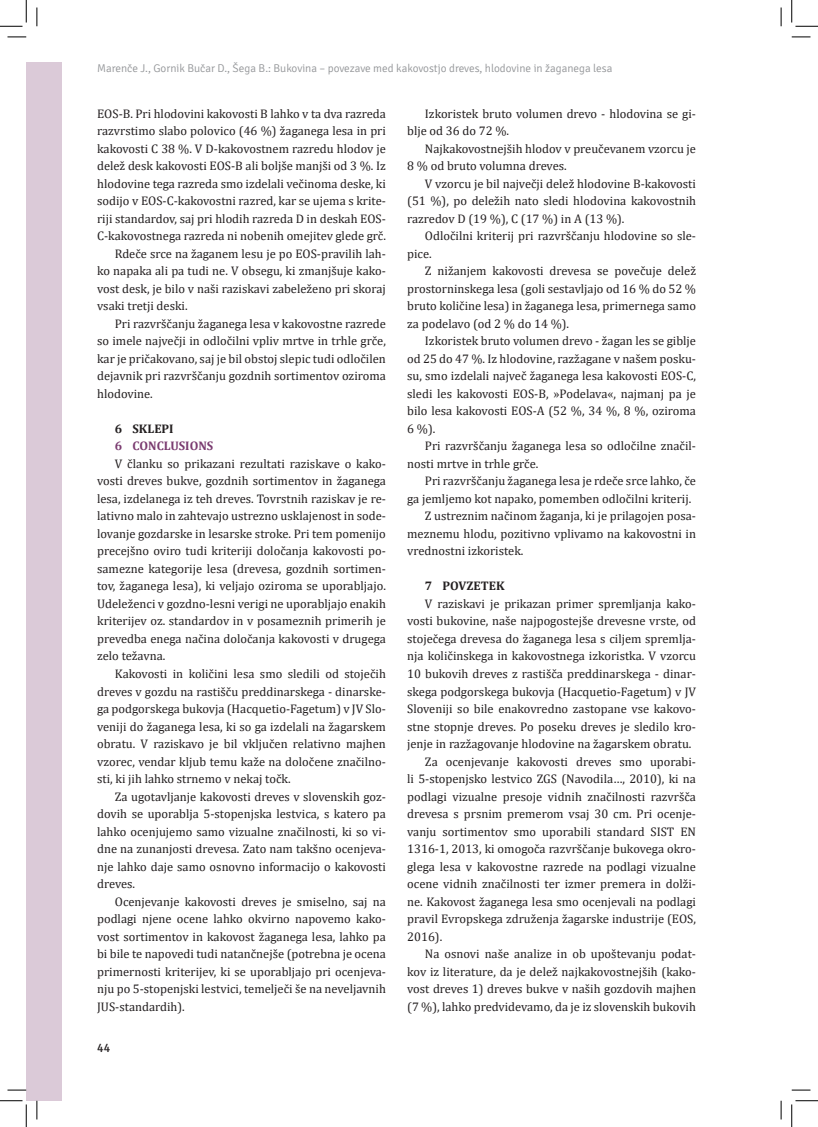
<style>
.page{position:relative;width:818px;height:1127px;background:#fff}
.page>*{position:absolute;margin:0;border:0;box-sizing:border-box;transform-origin:0 0}
.t1{font:12.5px/17.5px "Cambria";color:#231f20;text-align:justify}
.t2{font:700 12.5px "Cambria";color:#231f20}
.t3{font:700 12.5px "Cambria";color:#7a3b70}
.t4{font:12.5px "Signika";color:#231f20}
.t5{font:300 11.25px "Signika";color:#939598}
</style>
<div class="page">
<div style="left:26px;top:62px;width:36px;height:1038px;background:#dbcad8"></div>
<svg style="left:8px;top:36px;width:18px;height:2px"></svg>
<svg style="left:792px;top:36px;width:18px;height:2px"></svg>
<svg style="left:8px;top:1089px;width:18px;height:1px"></svg>
<svg style="left:792px;top:1089px;width:18px;height:1px"></svg>
<svg style="left:36px;top:8px;width:2px;height:18px"></svg>
<svg style="left:36px;top:1100px;width:2px;height:19px"></svg>
<svg style="left:780px;top:8px;width:2px;height:18px"></svg>
<svg style="left:780px;top:1100px;width:2px;height:19px"></svg>
<svg style="left:0;top:0;width:27px;height:27px"></svg>
<svg style="left:0;top:1100px;width:27px;height:26px"></svg>
<svg style="left:791px;top:0;width:27px;height:27px"></svg>
<svg style="left:791px;top:1100px;width:27px;height:26px"></svg>
<p class="t5" style="left:97px;top:62px;width:517px">Marenče J., Gornik Bučar D., Šega B.: Bukovina – povezave med kakovostjo dreves, hlodovine in žaganega lesa</p>
<p class="t1" style="left:97px;top:104px;width:290px">EOS-B. Pri hlodovini kakovosti B lahko v ta dva razreda</p>
<p class="t1" style="left:97px;top:122px;width:290px">razvrstimo slabo polovico (46 %) žaganega lesa in pri</p>
<p class="t1" style="left:97px;top:139px;width:290px">kakovosti C 38 %. V D-kakovostnem razredu hlodov je</p>
<p class="t1" style="left:97px;top:157px;width:290px">delež desk kakovosti EOS-B ali boljše manjši od 3 %. Iz</p>
<p class="t1" style="left:97px;top:174px;width:290px">hlodovine tega razreda smo izdelali večinoma deske, ki</p>
<p class="t1" style="left:97px;top:192px;width:290px">sodijo v EOS-C-kakovostni razred, kar se ujema s krite-</p>
<p class="t1" style="left:97px;top:209px;width:290px">riji standardov, saj pri hlodih razreda D in deskah EOS-</p>
<p class="t1" style="left:97px;top:227px;width:290px">C-kakovostnega razreda ni nobenih omejitev glede grč.</p>
<p class="t1" style="left:115px;top:244px;width:273px">Rdeče srce na žaganem lesu je po EOS-pravilih lah-</p>
<p class="t1" style="left:97px;top:262px;width:290px">ko napaka ali pa tudi ne. V obsegu, ki zmanjšuje kako-</p>
<p class="t1" style="left:97px;top:279px;width:290px">vost desk, je bilo v naši raziskavi zabeleženo pri skoraj</p>
<p class="t1" style="left:97px;top:297px;width:92px">vsaki tretji deski.</p>
<p class="t1" style="left:115px;top:314px;width:273px">Pri razvrščanju žaganega lesa v kakovostne razrede</p>
<p class="t1" style="left:97px;top:332px;width:290px">so imele največji in odločilni vpliv mrtve in trhle grče,</p>
<p class="t1" style="left:97px;top:349px;width:290px">kar je pričakovano, saj je bil obstoj slepic tudi odločilen</p>
<p class="t1" style="left:97px;top:367px;width:290px">dejavnik pri razvrščanju gozdnih sortimentov oziroma</p>
<p class="t1" style="left:97px;top:384px;width:57px">hlodovine.</p>
<p class="t2" style="left:115px;top:421px;width:60px">6 SKLEPI</p>
<p class="t3" style="left:115px;top:438px;width:100px">6 CONCLUSIONS</p>
<p class="t1" style="left:97px;top:454px;width:290px;text-indent:18px">V članku so prikazani rezultati raziskave o kako&shy;vosti dreves bukve, gozdnih sortimentov in žaganega lesa, izdelanega iz teh dreves. Tovrstnih raziskav je re&shy;lativno malo in zahtevajo ustrezno usklajenost in sode&shy;lovanje gozdarske in lesarske stroke. Pri tem pomenijo precejšno oviro tudi kriteriji določanja kakovosti po&shy;samezne kategorije lesa (drevesa, gozdnih sortimen&shy;tov, žaganega lesa), ki veljajo oziroma se uporabljajo.<br>Udeleženci v gozdno-lesni verigi ne uporabljajo enakih kriterijev oz. standardov in v posameznih primerih je prevedba enega načina določanja kakovosti v drugega zelo težavna.</p>
<p class="t1" style="left:97px;top:664px;width:290px;text-indent:18px">Kakovosti in količini lesa smo sledili od stoječih dreves v gozdu na rastišču preddinarskega - dinarske&shy;ga podgorskega bukovja (Hacquetio-Fagetum) v JV Slo&shy;veniji do žaganega lesa, ki so ga izdelali na žagarskem obratu. V raziskavo je bil vključen relativno majhen vzorec, vendar kljub temu kaže na določene značilno&shy;sti, ki jih lahko strnemo v nekaj točk.</p>
<p class="t1" style="left:97px;top:787px;width:290px;text-indent:18px">Za ugotavljanje kakovosti dreves v slovenskih goz&shy;dovih se uporablja 5-stopenjska lestvica, s katero pa lahko ocenjujemo samo vizualne značilnosti, ki so vi&shy;dne na zunanjosti drevesa. Zato nam takšno ocenjeva&shy;nje lahko daje samo osnovno informacijo o kakovosti dreves.</p>
<p class="t1" style="left:97px;top:892px;width:290px;text-indent:18px">Ocenjevanje kakovosti dreves je smiselno, saj na podlagi njene ocene lahko okvirno napovemo kako&shy;vost sortimentov in kakovost žaganega lesa, lahko pa bi bile te napovedi tudi natančnejše (potrebna je ocena primernosti kriterijev, ki se uporabljajo pri ocenjeva&shy;nju po 5-stopenjski lestvici, temelječi še na neveljavnih JUS-standardih).</p>
<p class="t1" style="left:407px;top:104px;width:290px;text-indent:18px">Izkoristek bruto volumen drevo - hlodovina se gi&shy;blje od 36 do 72 %.</p>
<p class="t1" style="left:407px;top:139px;width:290px;text-indent:18px">Najkakovostnejših hlodov v preučevanem vzorcu je<br>8 % od bruto volumna dreves.</p>
<p class="t1" style="left:407px;top:174px;width:290px;text-indent:18px">V vzorcu je bil največji delež hlodovine B-kakovosti (51 %), po deležih nato sledi hlodovina kakovostnih razredov D (19 %), C (17 %) in A (13 %).</p>
<p class="t1" style="left:407px;top:227px;width:290px;text-indent:18px">Odločilni kriterij pri razvrščanju hlodovine so sle&shy;pice.</p>
<p class="t1" style="left:407px;top:262px;width:290px;text-indent:18px">Z nižanjem kakovosti drevesa se povečuje delež prostorninskega lesa (goli sestavljajo od 16 % do 52 % bruto količine lesa) in žaganega lesa, primernega samo za podelavo (od 2 % do 14 %).</p>
<p class="t1" style="left:407px;top:332px;width:290px;text-indent:18px">Izkoristek bruto volumen drevo - žagan les se giblje od 25 do 47 %. Iz hlodovine, razžagane v našem posku&shy;su, smo izdelali največ žaganega lesa kakovosti EOS-C, sledi les kakovosti EOS-B, »Podelava«, najmanj pa je bilo lesa kakovosti EOS-A (52 %, 34 %, 8 %, oziroma 6 %).</p>
<p class="t1" style="left:407px;top:437px;width:290px;text-indent:18px">Pri razvrščanju žaganega lesa so odločilne značil&shy;nosti mrtve in trhle grče.</p>
<p class="t1" style="left:425px;top:472px;width:273px">Pri razvrščanju žaganega lesa je rdeče srce lahko, če</p>
<p class="t1" style="left:407px;top:489px;width:286px">ga jemljemo kot napako, pomemben odločilni kriterij.</p>
<p class="t1" style="left:425px;top:507px;width:273px">Z ustreznim načinom žaganja, ki je prilagojen posa-</p>
<p class="t1" style="left:407px;top:524px;width:290px">meznemu hlodu, pozitivno vplivamo na kakovostni in</p>
<p class="t1" style="left:407px;top:542px;width:118px">vrednostni izkoristek.</p>
<p class="t2" style="left:425px;top:578px;width:81px">7 POVZETEK</p>
<p class="t1" style="left:425px;top:594px;width:273px">V raziskavi je prikazan primer spremljanja kako-</p>
<p class="t1" style="left:407px;top:612px;width:290px">vosti bukovine, naše najpogostejše drevesne vrste, od</p>
<p class="t1" style="left:407px;top:629px;width:290px">stoječega drevesa do žaganega lesa s ciljem spremlja-</p>
<p class="t1" style="left:407px;top:647px;width:290px">nja količinskega in kakovostnega izkoristka. V vzorcu</p>
<p class="t1" style="left:407px;top:664px;width:290px">10 bukovih dreves z rastišča preddinarskega - dinar-</p>
<p class="t1" style="left:407px;top:682px;width:290px">skega podgorskega bukovja (Hacquetio-Fagetum) v JV</p>
<p class="t1" style="left:407px;top:699px;width:290px">Sloveniji so bile enakovredno zastopane vse kakovo-</p>
<p class="t1" style="left:407px;top:717px;width:290px">stne stopnje dreves. Po poseku dreves je sledilo kro-</p>
<p class="t1" style="left:407px;top:734px;width:286px">jenje in razžagovanje hlodovine na žagarskem obratu.</p>
<p class="t1" style="left:425px;top:752px;width:273px">Za ocenjevanje kakovosti dreves smo uporabi-</p>
<p class="t1" style="left:407px;top:769px;width:290px">li 5-stopenjsko lestvico ZGS (Navodila…, 2010), ki na</p>
<p class="t1" style="left:407px;top:787px;width:290px">podlagi vizualne presoje vidnih značilnosti razvršča</p>
<p class="t1" style="left:407px;top:804px;width:290px">drevesa s prsnim premerom vsaj 30 cm. Pri ocenje-</p>
<p class="t1" style="left:407px;top:822px;width:290px">vanju sortimentov smo uporabili standard SIST EN</p>
<p class="t1" style="left:407px;top:839px;width:290px">1316-1, 2013, ki omogoča razvrščanje bukovega okro-</p>
<p class="t1" style="left:407px;top:857px;width:290px">glega lesa v kakovostne razrede na podlagi vizualne</p>
<p class="t1" style="left:407px;top:874px;width:290px">ocene vidnih značilnosti ter izmer premera in dolži-</p>
<p class="t1" style="left:407px;top:892px;width:290px">ne. Kakovost žaganega lesa smo ocenjevali na podlagi</p>
<p class="t1" style="left:407px;top:909px;width:290px">pravil Evropskega združenja žagarske industrije (EOS,</p>
<p class="t1" style="left:407px;top:927px;width:37px">2016).</p>
<p class="t1" style="left:425px;top:944px;width:273px">Na osnovi naše analize in ob upoštevanju podat-</p>
<p class="t1" style="left:407px;top:962px;width:290px">kov iz literature, da je delež najkakovostnejših (kako-</p>
<p class="t1" style="left:407px;top:979px;width:290px">vost dreves 1) dreves bukve v naših gozdovih majhen</p>
<p class="t1" style="left:407px;top:997px;width:290px">(7 %), lahko predvidevamo, da je iz slovenskih bukovih</p>
<p class="t4" style="left:97px;top:1040px;width:15px">44</p>
</div>
